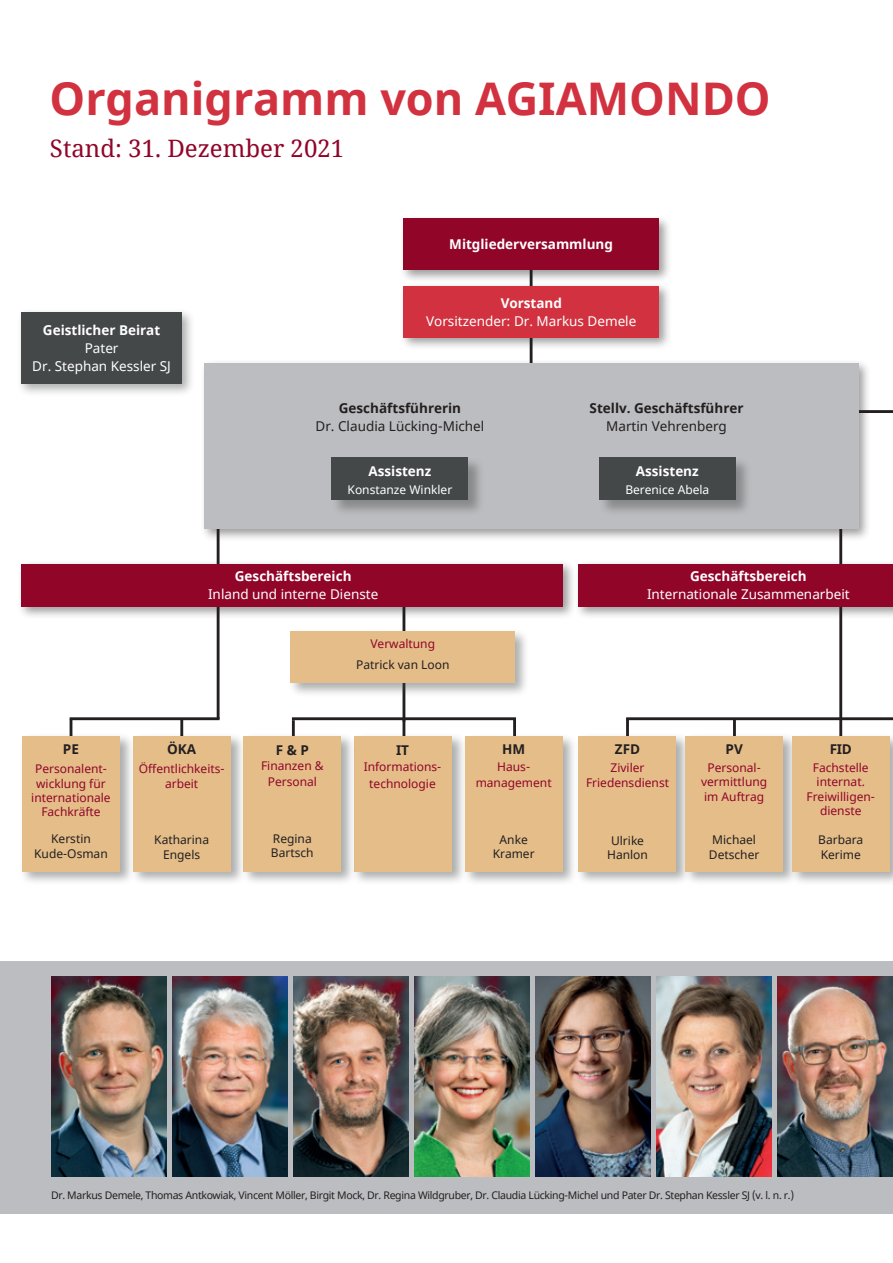
<style>
.page{position:relative;width:893px;height:1263px;background:#fff}
.page>*{position:absolute;margin:0;border:0;box-sizing:border-box;transform-origin:0 0}
.t1{font:700 45px "Noto Sans";color:#d2323f}
.t2{font:24px "Noto Serif";color:#910529}
.t3{font:13.5px/18px "Noto Sans";color:#fff;text-align:center}
.t4{font:700 13.5px "Noto Sans";color:#fff}
.t5{font:700 13.5px "Noto Sans";color:#231f20}
.t6{font:13.5px "Noto Sans";color:#231f20}
.t7{font:12px/14.4px "Noto Sans";color:#910529;text-align:center}
.t8{font:12px/14.4px "Noto Sans";color:#231f20}
.t9{font:12px "Noto Sans";color:#fff}
.t10{font:10.5px "Noto Sans";letter-spacing:-.03em;color:#231f20}
.s1{font-weight:700}
</style>
<div class="page">
<hr style="left:839px;top:510px;width:3px;height:230px;background:#231f20">
<hr style="left:217px;top:515px;width:3px;height:204px;background:#231f20">
<hr style="left:513px;top:719px;width:3px;height:19px;background:#231f20">
<svg style="left:403px;top:722px;width:2px;height:11px"></svg>
<hr style="left:292px;top:720px;width:3px;height:20px;background:#231f20">
<div style="left:0;top:962px;width:893px;height:252px;background:#bcbdc0"></div>
<img style="left:51px;top:977px;width:115px;height:199px">
<img style="left:172px;top:977px;width:116px;height:199px">
<img style="left:293px;top:977px;width:116px;height:199px">
<img style="left:414px;top:977px;width:116px;height:199px">
<img style="left:535px;top:977px;width:116px;height:199px">
<img style="left:656px;top:977px;width:116px;height:199px">
<img style="left:778px;top:977px;width:115px;height:199px">
<hr style="left:825px;top:410px;width:68px;height:3px;background:#231f20">
<hr style="left:530px;top:235px;width:2px;height:154px;background:#231f20">
<div style="left:400px;top:215px;width:272px;height:68px;background:#231f20;opacity:.45"></div>
<div style="left:404px;top:219px;width:255px;height:51px;background:#910529"></div>
<div style="left:399px;top:282px;width:273px;height:68px;background:#231f20;opacity:.45"></div>
<div style="left:403px;top:286px;width:255px;height:51px;background:#d2323f"></div>
<div style="left:17px;top:308px;width:178px;height:89px;background:#454849;opacity:.45"></div>
<div style="left:21px;top:312px;width:161px;height:72px;background:#454849"></div>
<div style="left:574px;top:559px;width:319px;height:60px;background:#231f20;opacity:.45"></div>
<div style="left:578px;top:564px;width:315px;height:42px;background:#910529"></div>
<svg style="left:70px;top:720px;width:2px;height:13px"></svg>
<hr style="left:180px;top:719px;width:3px;height:17px;background:#231f20">
<hr style="left:403px;top:596px;width:2px;height:126px;background:#231f20">
<hr style="left:626px;top:718px;width:3px;height:22px;background:#231f20">
<div style="left:575px;top:733px;width:116px;height:152px;background:#454849;opacity:.45"></div>
<div style="left:578px;top:736px;width:98px;height:135px;background:#e4bd89"></div>
<hr style="left:733px;top:719px;width:3px;height:25px;background:#231f20">
<div style="left:683px;top:733px;width:115px;height:152px;background:#454849;opacity:.45"></div>
<div style="left:685px;top:736px;width:98px;height:135px;background:#e4bd89"></div>
<div style="left:789px;top:733px;width:104px;height:153px;background:#454849;opacity:.45"></div>
<div style="left:792px;top:736px;width:98px;height:135px;background:#e4bd89"></div>
<hr style="left:626px;top:717px;width:267px;height:3px;background:#231f20">
<hr style="left:292px;top:717px;width:224px;height:3px;background:#231f20">
<hr style="left:70px;top:717px;width:150px;height:3px;background:#231f20">
<div style="left:17px;top:559px;width:559px;height:60px;background:#231f20;opacity:.45"></div>
<div style="left:21px;top:564px;width:542px;height:42px;background:#910529"></div>
<div style="left:20px;top:733px;width:115px;height:152px;background:#454849;opacity:.45"></div>
<div style="left:22px;top:736px;width:98px;height:135px;background:#e4bd89"></div>
<div style="left:130px;top:733px;width:116px;height:152px;background:#454849;opacity:.45"></div>
<div style="left:133px;top:736px;width:98px;height:135px;background:#e4bd89"></div>
<div style="left:352px;top:733px;width:115px;height:152px;background:#454849;opacity:.45"></div>
<div style="left:354px;top:736px;width:98px;height:135px;background:#e4bd89"></div>
<div style="left:288px;top:628px;width:241px;height:69px;background:#454849;opacity:.45"></div>
<div style="left:290px;top:631px;width:225px;height:51px;background:#e4bd89"></div>
<div style="left:462px;top:733px;width:115px;height:153px;background:#454849;opacity:.45"></div>
<div style="left:465px;top:736px;width:98px;height:135px;background:#e4bd89"></div>
<div style="left:241px;top:733px;width:115px;height:152px;background:#454849;opacity:.45"></div>
<div style="left:243px;top:736px;width:98px;height:135px;background:#e4bd89"></div>
<div style="left:200px;top:359px;width:672px;height:183px;background:#231f20;opacity:.45"></div>
<div style="left:204px;top:363px;width:654px;height:166px;background:#bcbdc0"></div>
<div style="left:598px;top:456px;width:154px;height:60px;background:#454849;opacity:.45"></div>
<div style="left:599px;top:457px;width:136px;height:43px;background:#454849"></div>
<div style="left:331px;top:456px;width:153px;height:60px;background:#454849;opacity:.45"></div>
<div style="left:332px;top:457px;width:136px;height:43px;background:#454849"></div>
<p class="t1" style="left:50px;top:67px;width:723px">Organigramm von AGIAMONDO</p>
<p class="t2" style="left:50px;top:132px;width:296px">Stand: 31. Dezember 2021</p>
<p class="t4" style="left:43px;top:320px;width:119px">Geistlicher Beirat</p>
<p class="t3" style="left:32px;top:339px;width:140px">Pater<br>Dr. Stephan Kessler SJ</p>
<p class="t4" style="left:449px;top:234px;width:165px">Mitgliederversammlung</p>
<p class="t4" style="left:501px;top:293px;width:63px">Vorstand</p>
<p class="t3" style="left:426px;top:312px;width:212px">Vorsitzender: Dr. Markus Demele</p>
<p class="t5" style="left:339px;top:399px;width:124px">Geschäftsführerin</p>
<p class="t6" style="left:316px;top:417px;width:170px">Dr. Claudia Lücking-Michel</p>
<p class="t4" style="left:369px;top:461px;width:64px">Assistenz</p>
<p class="t9" style="left:348px;top:481px;width:106px">Konstanze Winkler</p>
<p class="t3" style="left:208px;top:568px;width:172px"><span class="s1">Geschäftsbereich<br></span>Inland und interne Dienste</p>
<p class="t7" style="left:370px;top:637px;width:66px">Verwaltung</p>
<p class="t8" style="left:356px;top:658px;width:95px">Patrick van Loon</p>
<p class="t5" style="left:590px;top:399px;width:155px">Stellv. Geschäftsführer</p>
<p class="t6" style="left:606px;top:417px;width:122px">Martin Vehrenberg</p>
<p class="t4" style="left:636px;top:461px;width:64px">Assistenz</p>
<p class="t9" style="left:625px;top:481px;width:85px">Berenice Abela</p>
<p class="t3" style="left:647px;top:568px;width:204px"><span class="s1">Geschäftsbereich<br></span>Internationale Zusammenarbeit</p>
<p class="t5" style="left:63px;top:740px;width:18px">PE</p>
<p class="t7" style="left:31px;top:762px;width:81px">Personalent&shy;wicklung für internationale<br>Fachkräfte</p>
<p class="t8" style="left:51px;top:832px;width:41px">Kerstin</p>
<p class="t8" style="left:34px;top:847px;width:75px">Kude-Osman</p>
<p class="t5" style="left:167px;top:740px;width:31px">ÖKA</p>
<p class="t7" style="left:139px;top:762px;width:87px">Öffentlichkeits&shy;arbeit</p>
<p class="t8" style="left:154px;top:833px;width:56px;text-align:center">Katharina<br>Engels</p>
<p class="t5" style="left:276px;top:740px;width:35px">F &amp; P</p>
<p class="t7" style="left:261px;top:758px;width:64px;line-height:16.5px">Finanzen &amp;<br>Personal</p>
<p class="t8" style="left:273px;top:832px;width:40px">Regina</p>
<p class="t8" style="left:271px;top:846px;width:44px">Bartsch</p>
<p class="t5" style="left:396px;top:740px;width:15px">IT</p>
<p class="t7" style="left:364px;top:759px;width:79px;line-height:16.5px">Informations&shy;technologie</p>
<p class="t5" style="left:502px;top:740px;width:25px">HM</p>
<p class="t7" style="left:497px;top:760px;width:34px">Haus-</p>
<p class="t7" style="left:476px;top:776px;width:77px">management</p>
<p class="t8" style="left:500px;top:833px;width:30px">Anke</p>
<p class="t8" style="left:493px;top:847px;width:43px">Kramer</p>
<p class="t5" style="left:615px;top:740px;width:27px">ZFD</p>
<p class="t7" style="left:586px;top:761px;width:85px">Ziviler<br>Friedensdienst</p>
<p class="t8" style="left:611px;top:833px;width:34px">Ulrike</p>
<p class="t8" style="left:607px;top:848px;width:42px">Hanlon</p>
<p class="t5" style="left:725px;top:740px;width:19px">PV</p>
<p class="t7" style="left:701px;top:761px;width:68px">Personal&shy;vermittlung im Auftrag</p>
<p class="t8" style="left:709px;top:833px;width:52px">Michael<br>Detscher</p>
<p class="t5" style="left:830px;top:740px;width:24px">FID</p>
<p class="t7" style="left:807px;top:761px;width:70px">Fachstelle internat.<br>Freiwilligen&shy;dienste</p>
<p class="t8" style="left:818px;top:833px;width:47px">Barbara</p>
<p class="t8" style="left:821px;top:848px;width:42px">Kerime</p>
<p class="t10" style="left:51px;top:1188px;width:745px">Dr. Markus Demele, Thomas Antkowiak, Vincent Möller, Birgit Mock, Dr. Regina Wildgruber, Dr. Claudia Lücking-Michel und Pater Dr. Stephan Kessler SJ (v. l. n. r.)</p>
</div>
